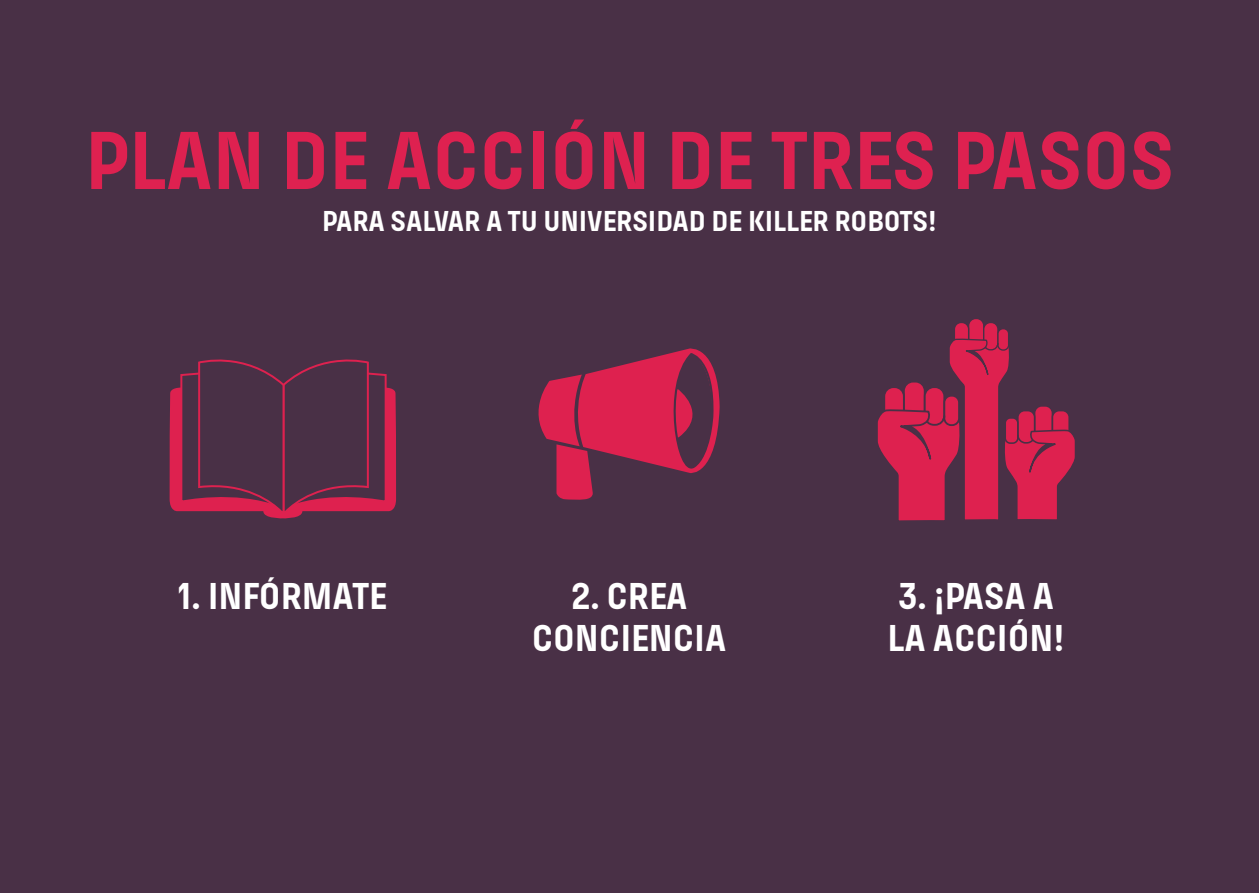
<style>
.page{position:relative;width:1259px;height:893px;background:#493046}
.page>*{position:absolute;margin:0;border:0;box-sizing:border-box;transform-origin:0 0}
.t1{font:700 85.5px "Pilcrow";color:#de2150}
.t2{font:700 39px/42px "Pilcrow";color:#fff;text-align:center}
.t3{font:700 30px "Pilcrow";color:#fff}
</style>
<div class="page">
<div style="left:968px;top:318px;width:15px;height:27px;background:#de214f;border-radius:7px"></div>
<div style="left:968px;top:318px;width:16px;height:28px;border:1px solid #493046;border-radius:7px"></div>
<div style="left:954px;top:322px;width:14px;height:27px;background:#de214f;border-radius:7px"></div>
<div style="left:953px;top:322px;width:16px;height:28px;border:1px solid #493046;border-radius:7px"></div>
<div style="left:983px;top:322px;width:15px;height:28px;background:#de214f;border-radius:7px"></div>
<div style="left:983px;top:322px;width:15px;height:28px;border:1px solid #493046;border-radius:7px"></div>
<div style="left:998px;top:329px;width:10px;height:21px;background:#de214f;border-radius:5px"></div>
<div style="left:997px;top:328px;width:12px;height:23px;border:1px solid #493046;border-radius:5px"></div>
<svg style="left:877px;top:337px;width:198px;height:184px"></svg>
<svg style="left:538px;top:348px;width:181px;height:152px"></svg>
<svg style="left:170px;top:359px;width:226px;height:160px"></svg>
<h1 class="t1" style="left:85px;top:117px;width:1090px">PLAN DE ACCIÓN DE TRES PASOS</h1>
<p class="t3" style="left:322px;top:206px;width:616px">PARA SALVAR A TU UNIVERSIDAD DE KILLER ROBOTS!</p>
<p class="t2" style="left:178px;top:576px;width:211px">1. INFÓRMATE</p>
<p class="t2" style="left:532px;top:576px;width:196px">2. CREA<br>CONCIENCIA</p>
<p class="t2" style="left:887px;top:576px;width:179px;text-align:left">3. ¡PASA A<br>LA ACCIÓN!</p>
</div>
